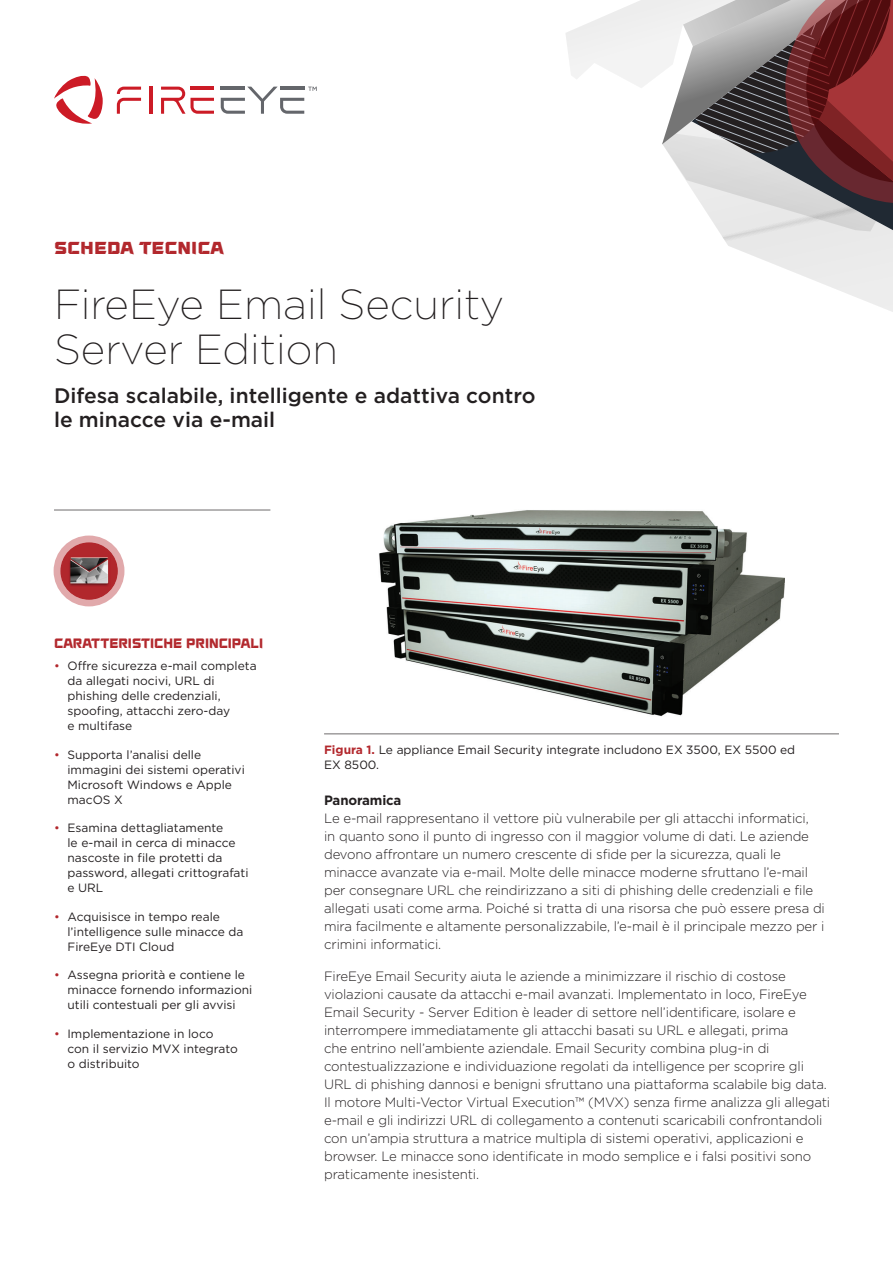
<style>
.page{position:relative;width:893px;height:1263px;background:#fff}
.page>*{position:absolute;margin:0;border:0;box-sizing:border-box;transform-origin:0 0}
.t1{font:200 42px/45px "Gotham";color:#231f20}
.t2{font:500 21px/24px "Gotham";color:#231f20}
.t3{font:21px "Fire Eye Display U";color:#b2282d}
.Body_Text_9_12{font:300 13.5px/18px "Gotham";letter-spacing:-.01em;color:#231f20}
.t4{font:13.5px "Fire Eye Display U";color:#b2282d}
.Subhead_Level_1{font:700 13.5px "Gotham";letter-spacing:-.01em;color:#231f20}
.t5{font:12px/15px "Gotham";color:#231f20}
.s1{color:#b2282d}
.s2{font-weight:700;color:#b3282d}
</style>
<div class="page">
<svg style="left:54px;top:535px;width:70px;height:71px"></svg>
<div style="left:60px;top:542px;width:58px;height:58px;background:#b1272c;border-radius:50%"></div>
<img style="left:69px;top:557px;width:40px;height:29px">
<hr style="left:149px;top:87px;width:3px;height:27px;background:#cc1b26">
<svg style="left:117px;top:87px;width:24px;height:27px"></svg>
<svg style="left:161px;top:87px;width:53px;height:27px"></svg>
<svg style="left:54px;top:75px;width:49px;height:49px"></svg>
<svg style="left:221px;top:87px;width:96px;height:27px"></svg>
<hr style="left:54px;top:510px;width:216px;height:1px;background:#231f20">
<svg style="left:566px;top:0;width:327px;height:312px"></svg>
<img style="left:379px;top:510px;width:406px;height:206px">
<hr style="left:324px;top:734px;width:515px;height:1px;background:#231f20">
<p class="t3" style="left:54px;top:234px;width:171px">scheda tecnica</p>
<p class="t1" style="left:54px;top:280px;width:452px">FireEye Email Security<br>Server Edition</p>
<p class="t2" style="left:54px;top:383px;width:483px">Difesa scalabile, intelligente e adattiva contro le minacce via e-mail</p>
<p class="t4" style="left:54px;top:636px;width:211px">CARATTERISTICHE PRINCIPALI</p>
<p class="t5" style="left:68px;top:658px;width:191px;text-indent:-14px"><span class="s1">•</span> Offre sicurezza e-mail completa da allegati nocivi, URL di phishing delle credenziali, spoofing, attacchi zero-day<br>e multifase</p>
<p class="t5" style="left:68px;top:747px;width:179px;text-indent:-14px"><span class="s1">•</span> Supporta l’analisi delle immagini dei sistemi operativi<br>Microsoft Windows e Apple macOS X</p>
<p class="t5" style="left:68px;top:820px;width:183px;text-indent:-14px"><span class="s1">•</span> Esamina dettagliatamente<br>le e-mail in cerca di minacce nascoste in file protetti da password, allegati crittografati e URL</p>
<p class="t5" style="left:68px;top:909px;width:177px;text-indent:-14px"><span class="s1">•</span> Acquisisce in tempo reale l’intelligence sulle minacce da<br>FireEye DTI Cloud</p>
<p class="t5" style="left:68px;top:967px;width:186px;text-indent:-14px"><span class="s1">•</span> Assegna priorità e contiene le minacce fornendo informazioni utili contestuali per gli avvisi</p>
<p class="t5" style="left:68px;top:1026px;width:172px;text-indent:-14px"><span class="s1">•</span> Implementazione in loco con il servizio MVX integrato o distribuito</p>
<p class="t5" style="left:324px;top:742px;width:473px"><span class="s2">Figura 1.</span> Le appliance Email Security integrate includono EX 3500, EX 5500 ed<br>EX 8500.</p>
<p class="Subhead_Level_1" style="left:324px;top:791px;width:79px">Panoramica</p>
<p class="Body_Text_9_12" style="left:324px;top:809px;width:502px">Le e-mail rappresentano il vettore più vulnerabile per gli attacchi informatici,<br>in quanto sono il punto di ingresso con il maggior volume di dati. Le aziende devono affrontare un numero crescente di sfide per la sicurezza, quali le minacce avanzate via e-mail. Molte delle minacce moderne sfruttano l’e-mail per consegnare URL che reindirizzano a siti di phishing delle credenziali e file allegati usati come arma. Poiché si tratta di una risorsa che può essere presa di mira facilmente e altamente personalizzabile, l’e-mail è il principale mezzo per i crimini informatici.</p>
<p class="Body_Text_9_12" style="left:324px;top:966px;width:508px">FireEye Email Security aiuta le aziende a minimizzare il rischio di costose violazioni causate da attacchi e-mail avanzati. Implementato in loco, FireEye Email Security - Server Edition è leader di settore nell’identificare, isolare e interrompere immediatamente gli attacchi basati su URL e allegati, prima<br>che entrino nell’ambiente aziendale. Email Security combina plug-in di contestualizzazione e individuazione regolati da intelligence per scoprire gli URL di phishing dannosi e benigni sfruttano una piattaforma scalabile big data.<br>Il motore Multi-Vector Virtual Execution™ (MVX) senza firme analizza gli allegati e-mail e gli indirizzi URL di collegamento a contenuti scaricabili confrontandoli con un’ampia struttura a matrice multipla di sistemi operativi, applicazioni e browser. Le minacce sono identificate in modo semplice e i falsi positivi sono praticamente inesistenti.</p>
</div>
